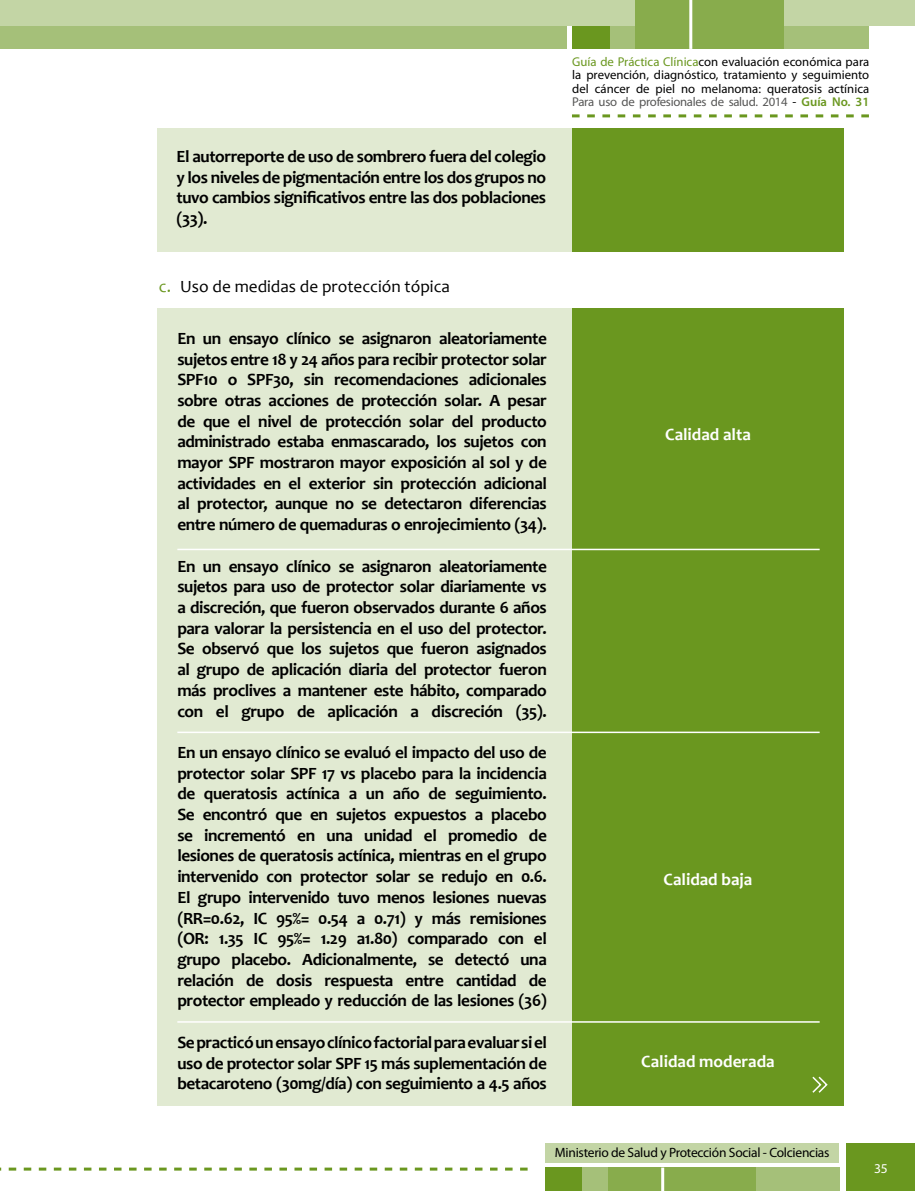
<style>
.page{position:relative;width:915px;height:1191px;background:#fff}
.page>*{position:absolute;margin:0;border:0;box-sizing:border-box;transform-origin:0 0}
.t1{font:700 17.25px/20.7px "Candara";letter-spacing:-.025em;color:#000;text-align:justify}
.t2{font:700 17.25px "Candara";color:#fff}
.t3{font:17.25px "Candara";color:#000}
.t4{font:13.5px "Myriad Pro";letter-spacing:-.02em;color:#000}
.t5{font:13.5px "Myriad Pro";color:#fff}
.t6{font:12.75px/13.5px "Myriad Pro";letter-spacing:-.025em;color:#000;text-align:justify}
.s1{color:#6a971f}
.s2{color:#575756}
.s3{font-weight:600;color:#6a971f}
</style>
<div class="page">
<div style="left:545px;top:1143px;width:293px;height:19px;background:#c3d5a5"></div>
<div style="left:571px;top:0;width:39px;height:49px;background:#6a971f"></div>
<div style="left:544px;top:1167px;width:38px;height:24px;background:#6a971f"></div>
<div style="left:766px;top:0;width:102px;height:49px;background:#a5c079"></div>
<div style="left:0;top:0;width:566px;height:49px;background:#a5c079"></div>
<div style="left:738px;top:1167px;width:101px;height:24px;background:#a5c079"></div>
<div style="left:846px;top:1143px;width:68px;height:48px;background:#6a971f"></div>
<div style="left:610px;top:0;width:25px;height:49px;background:#a5c079"></div>
<div style="left:582px;top:1167px;width:25px;height:24px;background:#a5c079"></div>
<div style="left:0;top:0;width:914px;height:26px;background:#c3d5a5"></div>
<div style="left:635px;top:0;width:148px;height:49px;background:#88ac4c"></div>
<div style="left:607px;top:1167px;width:148px;height:24px;background:#88ac4c"></div>
<hr style="left:689px;top:0;width:3px;height:49px;background:#fff">
<hr style="left:661px;top:1167px;width:3px;height:24px;background:#fff">
<svg style="left:572px;top:114px;width:296px;height:3px"></svg>
<svg style="left:0;top:1167px;width:527px;height:3px"></svg>
<div style="left:157px;top:128px;width:415px;height:123px;background:#e1ead2"></div>
<div style="left:572px;top:128px;width:271px;height:123px;background:#6a971f"></div>
<div style="left:157px;top:309px;width:414px;height:797px;background:#e1ead2"></div>
<div style="left:571px;top:309px;width:272px;height:797px;background:#6a971f"></div>
<hr style="left:177px;top:549px;width:642px;height:1px;background:#fff">
<hr style="left:177px;top:731px;width:642px;height:2px;background:#fff">
<hr style="left:177px;top:1021px;width:642px;height:1px;background:#fff">
<svg style="left:812px;top:1076px;width:16px;height:17px"></svg>
<p class="t1" style="left:176px;top:146px;width:371px">El autorreporte de uso de sombrero fuera del colegio y los niveles de pigmentación entre los dos grupos no tuvo cambios significativos entre las dos poblaciones (33).</p>
<p class="t3" style="left:159px;top:275px;width:292px"><span class="s1">c.</span> Uso de medidas de protección tópica</p>
<p class="t1" style="left:177px;top:328px;width:371px">En un ensayo clínico se asignaron aleatoriamente sujetos entre 18 y 24 años para recibir protector solar SPF10 o SPF30, sin recomendaciones adicionales sobre otras acciones de protección solar. A pesar de que el nivel de protección solar del producto administrado estaba enmascarado, los sujetos con mayor SPF mostraron mayor exposición al sol y de actividades en el exterior sin protección adicional al protector, aunque no se detectaron diferencias entre número de quemaduras o enrojecimiento (34).</p>
<p class="t1" style="left:177px;top:555px;width:371px">En un ensayo clínico se asignaron aleatoriamente sujetos para uso de protector solar diariamente vs a discreción, que fueron observados durante 6 años para valorar la persistencia en el uso del protector.<br>Se observó que los sujetos que fueron asignados al grupo de aplicación diaria del protector fueron más proclives a mantener este hábito, comparado con el grupo de aplicación a discreción (35).</p>
<p class="t1" style="left:177px;top:742px;width:371px">En un ensayo clínico se evaluó el impacto del uso de protector solar SPF 17 vs placebo para la incidencia de queratosis actínica a un año de seguimiento.<br>Se encontró que en sujetos expuestos a placebo se incrementó en una unidad el promedio de lesiones de queratosis actínica, mientras en el grupo intervenido con protector solar se redujo en 0.6.<br>El grupo intervenido tuvo menos lesiones nuevas (RR=0.62, IC 95%= 0.54 a 0.71) y más remisiones (OR: 1.35 IC 95%= 1.29 a1.80) comparado con el grupo placebo. Adicionalmente, se detectó una relación de dosis respuesta entre cantidad de protector empleado y reducción de las lesiones (36)</p>
<p class="t1" style="left:177px;top:1031px;width:371px">Se practicó un ensayo clínico factorial para evaluar si el uso de protector solar SPF 15 más suplementación de betacaroteno (30mg/día) con seguimiento a 4.5 años</p>
<p class="t6" style="left:572px;top:54px;width:298px"><span class="s1">Guía de Práctica Clínica</span>con evaluación económica para la prevención, diagnóstico, tratamiento y seguimiento del cáncer de piel no melanoma: queratosis actínica <span class="s2">Para uso de profesionales de salud. 2014</span> - <span class="s3">Guía No. 31</span></p>
<p class="t2" style="left:665px;top:423px;width:87px">Calidad alta</p>
<p class="t2" style="left:663px;top:868px;width:90px">Calidad baja</p>
<p class="t2" style="left:641px;top:1050px;width:135px">Calidad moderada</p>
<p class="t4" style="left:554px;top:1144px;width:276px">Ministerio de Salud y Protección Social - Colciencias</p>
<p class="t5" style="left:873px;top:1159px;width:15px">35</p>
</div>
